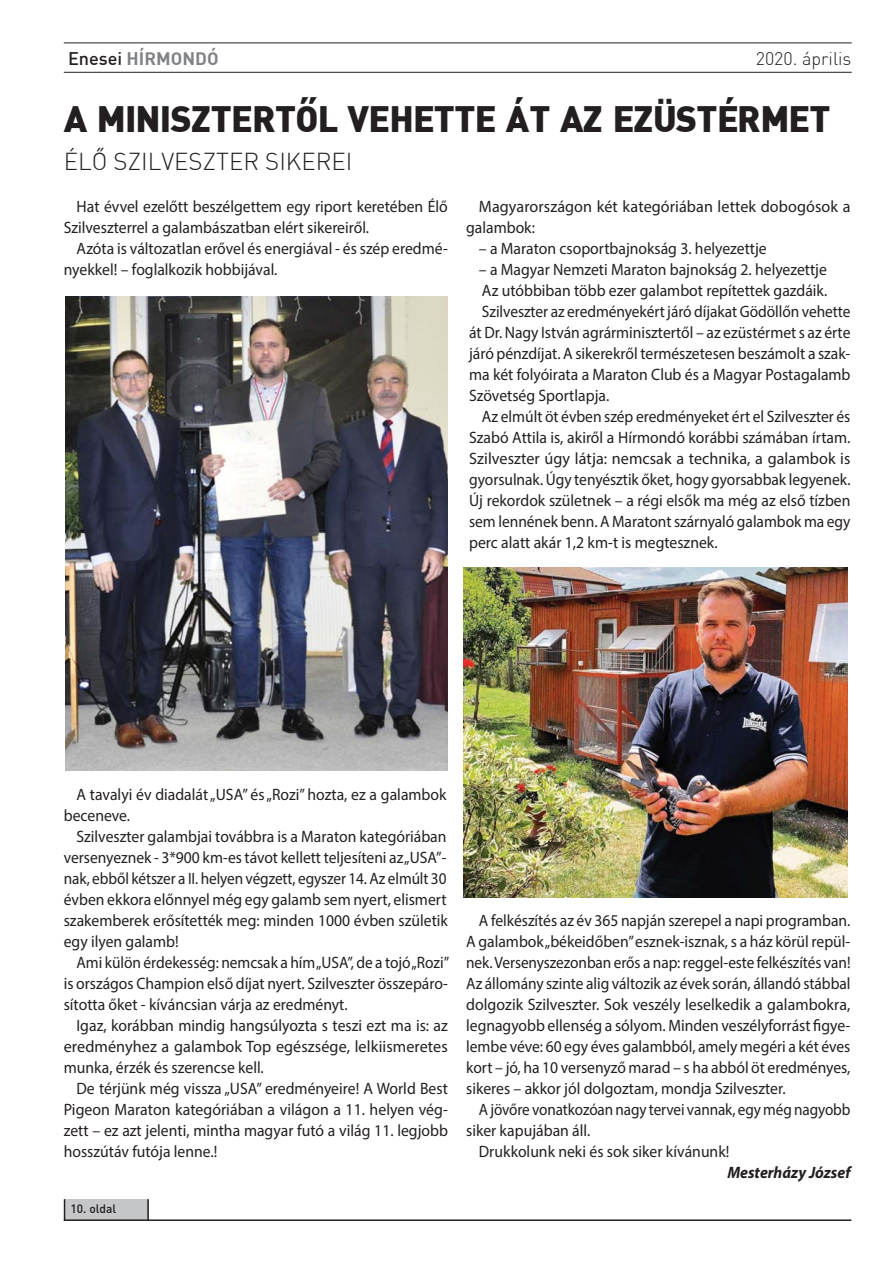
<style>
.page{position:relative;width:893px;height:1263px;background:#fff}
.page>*{position:absolute;margin:0;border:0;box-sizing:border-box;transform-origin:0 0}
.t1{font:36px "DIN Blk PFL";color:#231f20}
.t2{font:24px "Din CE Lig H";color:#231f20}
.t3{font:18px "Din CE Bol H";color:#808285}
.t4{font:18px "Din CE Lig H";color:#231f20}
.t5{font:16.5px/21px "Myriad Pro";color:#231f20;scale:.95 1}
.t6{font:16.5px/21px "Myriad Pro";color:#231f20;text-align:justify;scale:.94 1}
.t7{font:16.5px/21px "Myriad Pro";color:#231f20}
.t8{font:16.5px "Myriad Pro";color:#231f20;scale:.93 1}
.t9{font:16.5px "Myriad Pro";color:#231f20;scale:.92 1}
.t10{font:italic 700 16.5px "Myriad Pro";color:#231f20;scale:.95 1}
.t11{font:12px "Din CE Med H";color:#231f20}
.s1{font-family:"Din CE Med H";color:#231f20}
</style>
<div class="page">
<hr style="left:64px;top:72px;width:788px;height:1px;background:#231f20">
<hr style="left:64px;top:43px;width:788px;height:1px;background:#231f20">
<div style="left:64px;top:1199px;width:85px;height:21px;background:#c5c6c8"></div>
<hr style="left:147px;top:1199px;width:2px;height:21px;background:#231f20">
<svg style="left:64px;top:1199px;width:1px;height:20px"></svg>
<hr style="left:64px;top:1219px;width:787px;height:2px;background:#231f20">
<img style="left:463px;top:568px;width:385px;height:329px">
<img style="left:65px;top:297px;width:383px;height:473px">
<p class="t3" style="left:68px;top:47px;width:152px"><span class="s1">Enesei</span> HÍRMONDÓ</p>
<p class="t4" style="left:756px;top:48px;width:97px">2020. április</p>
<h1 class="t1" style="left:64px;top:106px;width:768px">A MINISZTERTŐL VEHETTE ÁT AZ EZÜSTÉRMET</h1>
<h2 class="t2" style="left:64px;top:146px;width:290px">ÉLÔ SZILVESZTER SIKEREI</h2>
<p class="t5" style="left:64px;top:198px;width:406px;text-indent:13px">Hat évvel ezelőtt beszélgettem egy riport keretében Élő<br>Szilveszterrel a galambászatban elért sikereiről.</p>
<p class="t5" style="left:64px;top:240px;width:406px;text-indent:13px">Azóta is változatlan erővel és energiával - és szép eredmé&shy;nyekkel! – foglalkozik hobbijával.</p>
<p class="t7" style="left:466px;top:198px;width:386px;text-indent:13px">Magyarországon két kategóriában lettek dobogósok a galambok:</p>
<p class="t5" style="left:479px;top:240px;width:305px">– a Maraton csoportbajnokság 3. helyezettje</p>
<p class="t5" style="left:479px;top:261px;width:368px">– a Magyar Nemzeti Maraton bajnokság 2. helyezettje</p>
<p class="t5" style="left:482px;top:282px;width:365px">Az utóbbiban több ezer galambot repítettek gazdáik.</p>
<p class="t8" style="left:482px;top:305px;width:398px">Szilveszter az eredményekért járó díjakat Gödöllőn vehette</p>
<p class="t6" style="left:469px;top:324px;width:407px">át Dr. Nagy István agrárminisztertől – az ezüstérmet s az érte</p>
<p class="t5" style="left:469px;top:345px;width:403px">járó pénzdíjat. A sikerekről természetesen beszámolt a szak-</p>
<p class="t5" style="left:469px;top:366px;width:403px">ma két folyóirata a Maraton Club és a Magyar Postagalamb</p>
<p class="t5" style="left:469px;top:387px;width:149px">Szövetség Sportlapja.</p>
<p class="t6" style="left:482px;top:408px;width:394px">Az elmúlt öt évben szép eredményeket ért el Szilveszter és</p>
<p class="t5" style="left:469px;top:429px;width:403px">Szabó Attila is, akiről a Hírmondó korábbi számában írtam.</p>
<p class="t7" style="left:469px;top:450px;width:383px">Szilveszter úgy látja: nemcsak a technika, a galambok is</p>
<p class="t6" style="left:469px;top:471px;width:407px">gyorsulnak. Úgy tenyésztik őket, hogy gyorsabbak legyenek.</p>
<p class="t5" style="left:469px;top:492px;width:403px">Új rekordok születnek – a régi elsők ma még az első tízben</p>
<p class="t6" style="left:469px;top:513px;width:407px">sem lennének benn. A Maratont szárnyaló galambok ma egy</p>
<p class="t5" style="left:469px;top:534px;width:263px">perc alatt akár 1,2 km-t is megtesznek.</p>
<p class="t5" style="left:64px;top:786px;width:404px;text-indent:13px">A tavalyi év diadalát „USA” és „Rozi” hozta, ez a galambok beceneve.</p>
<p class="t5" style="left:64px;top:828px;width:406px;text-align:justify;text-indent:13px">Szilveszter galambjai továbbra is a Maraton kategóriában versenyeznek - 3*900 km-es távot kellett teljesíteni az „USA”- nak, ebből kétszer a II. helyen végzett, egyszer 14. Az elmúlt 30 évben ekkora előnnyel még egy galamb sem nyert, elismert szakemberek erősítették meg: minden 1000 évben születik egy ilyen galamb!</p>
<p class="t6" style="left:64px;top:954px;width:411px;text-indent:13px">Ami külön érdekesség: nemcsak a hím „USA”, de a tojó „Rozi” is országos Champion első díjat nyert. Szilveszter összepáro&shy;sította őket - kíváncsian várja az eredményt.</p>
<p class="t5" style="left:64px;top:1017px;width:406px;text-align:justify;text-indent:13px">Igaz, korábban mindig hangsúlyozta s teszi ezt ma is: az eredményhez a galambok Top egészsége, lelkiismeretes munka, érzék és szerencse kell.</p>
<p class="t5" style="left:64px;top:1080px;width:406px;text-align:justify;text-indent:13px">De térjünk még vissza „USA” eredményeire! A World Best Pigeon Maraton kategóriában a világon a 11. helyen vég&shy;zett – ez azt jelenti, mintha magyar futó a világ 11. legjobb hosszútáv futója lenne.!</p>
<p class="t11" style="left:70px;top:1201px;width:47px">10. oldal</p>
<p class="t6" style="left:466px;top:912px;width:410px;text-indent:13px">A felkészítés az év 365 napján szerepel a napi programban.<br>A galambok „békeidőben” esznek-isznak, s a ház körül repül&shy;nek. Versenyszezonban erős a nap: reggel-este felkészítés van!<br>Az állomány szinte alig változik az évek során, állandó stábbal dolgozik Szilveszter. Sok veszély leselkedik a galambokra, legnagyobb ellenség a sólyom. Minden veszélyforrást figye&shy;lembe véve: 60 egy éves galambból, amely megéri a két éves kort – jó, ha 10 versenyző marad – s ha abból öt eredményes, sikeres – akkor jól dolgoztam, mondja Szilveszter.</p>
<p class="t9" style="left:479px;top:1103px;width:405px">A jövőre vonatkozóan nagy tervei vannak, egy még nagyobb</p>
<p class="t5" style="left:466px;top:1122px;width:132px">siker kapujában áll.</p>
<p class="t5" style="left:479px;top:1143px;width:265px">Drukkolunk neki és sok siker kívánunk!</p>
<p class="t10" style="left:727px;top:1166px;width:131px">Mesterházy József</p>
</div>
